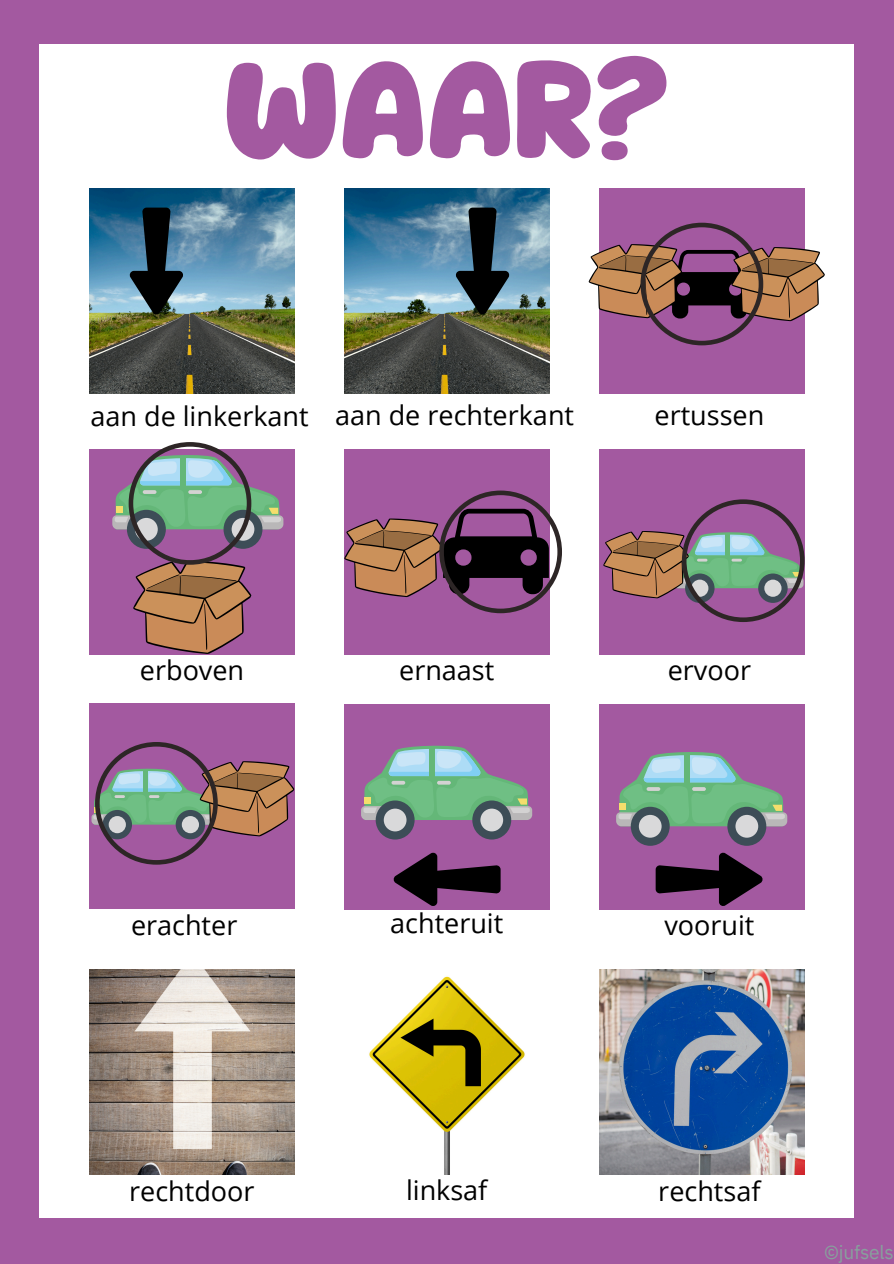
<style>
.page{position:relative;width:894px;height:1264px;background:#fff}
.page>*{position:absolute;margin:0;border:0;box-sizing:border-box;transform-origin:0 0}
.t1{font:120px "Mango";color:#a359a0}
.t2{font:27px "Open Sans";color:#000}
.t3{font:19.2px "IBM Plex Sans";letter-spacing:-.015em;color:#88a09d}
</style>
<div class="page">
<div style="left:0;top:0;width:893px;height:1263px;background:#a359a0"></div>
<div style="left:40px;top:45px;width:813px;height:1172px;background:#fff"></div>
<img style="left:89px;top:188px;width:205px;height:205px">
<img style="left:344px;top:188px;width:205px;height:205px">
<div style="left:599px;top:188px;width:205px;height:205px;background:#a359a0"></div>
<div style="left:89px;top:449px;width:205px;height:205px;background:#a359a0"></div>
<div style="left:89px;top:703px;width:205px;height:205px;background:#a359a0"></div>
<img style="left:89px;top:969px;width:205px;height:205px">
<div style="left:344px;top:449px;width:205px;height:205px;background:#a359a0"></div>
<div style="left:599px;top:449px;width:205px;height:205px;background:#a359a0"></div>
<div style="left:344px;top:704px;width:205px;height:205px;background:#a359a0"></div>
<div style="left:599px;top:704px;width:205px;height:205px;background:#a359a0"></div>
<img style="left:369px;top:976px;width:156px;height:198px">
<img style="left:599px;top:969px;width:205px;height:205px">
<svg style="left:129px;top:207px;width:55px;height:108px;background:#334c5b"></svg>
<svg style="left:455px;top:207px;width:55px;height:108px;background:#3a505c"></svg>
<svg style="left:655px;top:852px;width:108px;height:54px"></svg>
<svg style="left:393px;top:852px;width:107px;height:54px"></svg>
<div style="left:472px;top:800px;width:39px;height:39px;background:#3d4d57;border-radius:50%"></div>
<div style="left:480px;top:808px;width:23px;height:23px;background:#d9d9da;border-radius:50%"></div>
<div style="left:375px;top:800px;width:39px;height:39px;background:#3d4d57;border-radius:50%"></div>
<div style="left:383px;top:808px;width:23px;height:23px;background:#d9d9da;border-radius:50%"></div>
<svg style="left:361px;top:745px;width:171px;height:75px"></svg>
<div style="left:727px;top:806px;width:39px;height:39px;background:#3d4d57;border-radius:50%"></div>
<div style="left:735px;top:814px;width:23px;height:23px;background:#d9d9da;border-radius:50%"></div>
<div style="left:630px;top:806px;width:39px;height:39px;background:#3d4d57;border-radius:50%"></div>
<div style="left:638px;top:814px;width:23px;height:23px;background:#d9d9da;border-radius:50%"></div>
<svg style="left:616px;top:752px;width:171px;height:74px"></svg>
<svg style="left:588px;top:223px;width:236px;height:122px"></svg>
<svg style="left:603px;top:499px;width:201px;height:123px"></svg>
<svg style="left:344px;top:490px;width:218px;height:123px"></svg>
<svg style="left:112px;top:442px;width:171px;height:212px"></svg>
<svg style="left:92px;top:742px;width:202px;height:122px"></svg>
<p class="t1" style="left:223px;top:57px;width:448px">WAAR?</p>
<p class="t2" style="left:90px;top:397px;width:219px">aan de linkerkant</p>
<p class="t2" style="left:335px;top:396px;width:240px">aan de rechterkant</p>
<p class="t2" style="left:654px;top:396px;width:111px">ertussen</p>
<p class="t2" style="left:140px;top:651px;width:106px">erboven</p>
<h2 class="t2" style="left:131px;top:906px;width:108px">erachter</h2>
<p class="t2" style="left:399px;top:651px;width:97px">ernaast</p>
<p class="t2" style="left:390px;top:903px;width:114px">achteruit</p>
<p class="t2" style="left:667px;top:651px;width:85px">ervoor</p>
<p class="t2" style="left:664px;top:906px;width:92px">vooruit</p>
<h2 class="t2" style="left:129px;top:1171px;width:127px">rechtdoor</h2>
<p class="t2" style="left:406px;top:1170px;width:83px">linksaf</p>
<p class="t2" style="left:658px;top:1171px;width:104px">rechtsaf</p>
<p class="t3" style="left:824px;top:1238px;width:71px">©jufsels</p>
</div>
